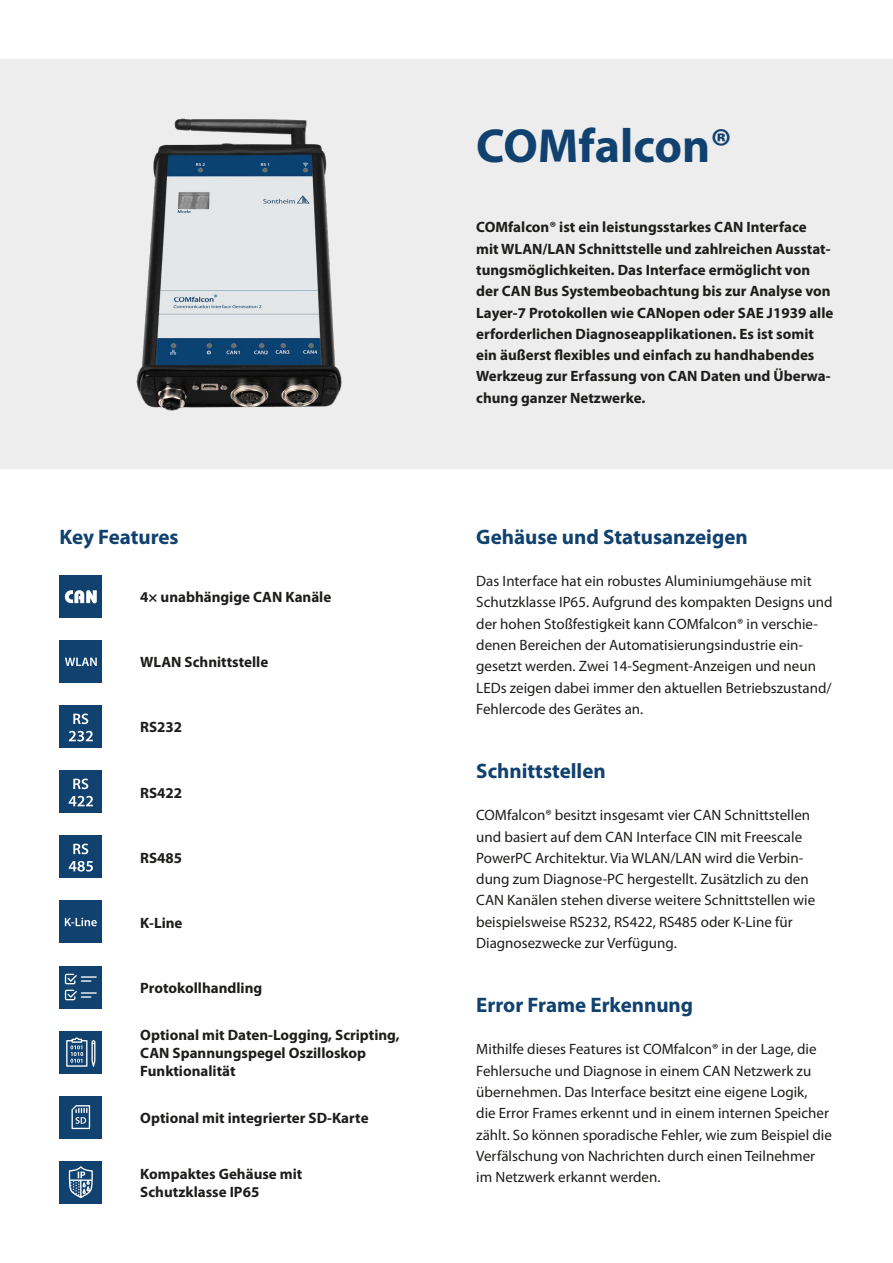
<style>
.page{position:relative;width:893px;height:1263px;background:#fff}
.page>*{position:absolute;margin:0;border:0;box-sizing:border-box;transform-origin:0 0}
.t1{font:700 48px "Myriad Pro";color:#10416f}
.t2{font:700 21px "Myriad Pro";color:#10416f}
.t3{font:15px/21.3px "Myriad Pro";color:#1d1d1b}
.t4{font:700 15px/21.3px "Myriad Pro";color:#1d1d1b}
</style>
<div class="page">
<div style="left:0;top:59px;width:893px;height:410px;background:#ededed"></div>
<img style="left:136px;top:118px;width:206px;height:293px">
<div style="left:60px;top:575px;width:42px;height:43px;background:#10416f"></div>
<svg style="left:64px;top:590px;width:33px;height:14px"></svg>
<div style="left:60px;top:1031px;width:42px;height:42px;background:#10416f"></div>
<svg style="left:66px;top:1037px;width:29px;height:30px"></svg>
<div style="left:60px;top:901px;width:42px;height:42px;background:#10416f"></div>
<svg style="left:65px;top:918px;width:32px;height:8px"></svg>
<div style="left:60px;top:966px;width:42px;height:42px;background:#10416f"></div>
<svg style="left:65px;top:974px;width:32px;height:26px"></svg>
<div style="left:60px;top:705px;width:42px;height:43px;background:#10416f"></div>
<svg style="left:69px;top:713px;width:24px;height:28px"></svg>
<div style="left:60px;top:770px;width:42px;height:43px;background:#10416f"></div>
<svg style="left:69px;top:778px;width:24px;height:28px"></svg>
<div style="left:60px;top:836px;width:42px;height:42px;background:#10416f"></div>
<svg style="left:69px;top:844px;width:24px;height:27px"></svg>
<div style="left:60px;top:1096px;width:42px;height:42px;background:#10416f"></div>
<svg style="left:71px;top:1105px;width:19px;height:24px"></svg>
<div style="left:60px;top:640px;width:42px;height:43px;background:#10416f"></div>
<svg style="left:65px;top:658px;width:32px;height:8px"></svg>
<div style="left:60px;top:1161px;width:42px;height:42px;background:#10416f"></div>
<svg style="left:69px;top:1166px;width:24px;height:32px"></svg>
<h2 class="t2" style="left:60px;top:523px;width:121px">Key Features</h2>
<p class="t4" style="left:140px;top:586px;width:193px">4× unabhängige CAN Kanäle</p>
<p class="t4" style="left:140px;top:651px;width:129px">WLAN Schnittstelle</p>
<p class="t4" style="left:140px;top:716px;width:43px">RS232</p>
<p class="t4" style="left:140px;top:781px;width:43px">RS422</p>
<p class="t4" style="left:140px;top:846px;width:43px">RS485</p>
<p class="t4" style="left:140px;top:911px;width:44px">K-Line</p>
<p class="t4" style="left:140px;top:976px;width:123px">Protokollhandling</p>
<p class="t4" style="left:140px;top:1025px;width:261px;line-height:18px">Optional mit Daten-Logging, Scripting,<br>CAN Spannungspegel Oszilloskop<br>Funktionalität</p>
<p class="t4" style="left:140px;top:1106px;width:230px">Optional mit integrierter SD-Karte</p>
<p class="t4" style="left:140px;top:1164px;width:164px;line-height:18px">Kompaktes Gehäuse mit<br>Schutzklasse IP65</p>
<h1 class="t1" style="left:476px;top:114px;width:258px">COMfalcon®</h1>
<p class="t4" style="left:476px;top:216px;width:359px">COMfalcon® ist ein leistungsstarkes CAN Interface<br>mit WLAN/LAN Schnittstelle und zahlreichen Ausstat&shy;tungsmöglichkeiten. Das Interface ermöglicht von der CAN Bus Systembeobachtung bis zur Analyse von Layer-7 Protokollen wie CANopen oder SAE J1939 alle erforderlichen Diagnoseapplikationen. Es ist somit ein äußerst flexibles und einfach zu handhabendes Werkzeug zur Erfassung von CAN Daten und Überwa&shy;chung ganzer Netzwerke.</p>
<h2 class="t2" style="left:476px;top:523px;width:273px">Gehäuse und Statusanzeigen</h2>
<p class="t3" style="left:476px;top:570px;width:358px">Das Interface hat ein robustes Aluminiumgehäuse mit Schutzklasse IP65. Aufgrund des kompakten Designs und der hohen Stoßfestigkeit kann COMfalcon® in verschie&shy;denen Bereichen der Automatisierungsindustrie ein&shy;gesetzt werden. Zwei 14-Segment-Anzeigen und neun LEDs zeigen dabei immer den aktuellen Betriebszustand/ Fehlercode des Gerätes an.</p>
<h2 class="t2" style="left:476px;top:757px;width:131px">Schnittstellen</h2>
<p class="t3" style="left:476px;top:804px;width:341px">COMfalcon® besitzt insgesamt vier CAN Schnittstellen und basiert auf dem CAN Interface CIN mit Freescale PowerPC Architektur. Via WLAN/LAN wird die Verbin&shy;dung zum Diagnose-PC hergestellt. Zusätzlich zu den CAN Kanälen stehen diverse weitere Schnittstellen wie beispielsweise RS232, RS422, RS485 oder K-Line für Diagnosezwecke zur Verfügung.</p>
<h2 class="t2" style="left:476px;top:991px;width:218px">Error Frame Erkennung</h2>
<p class="t3" style="left:476px;top:1038px;width:357px">Mithilfe dieses Features ist COMfalcon® in der Lage, die Fehlersuche und Diagnose in einem CAN Netzwerk zu übernehmen. Das Interface besitzt eine eigene Logik,<br>die Error Frames erkennt und in einem internen Speicher zählt. So können sporadische Fehler, wie zum Beispiel die Verfälschung von Nachrichten durch einen Teilnehmer im Netzwerk erkannt werden.</p>
</div>
